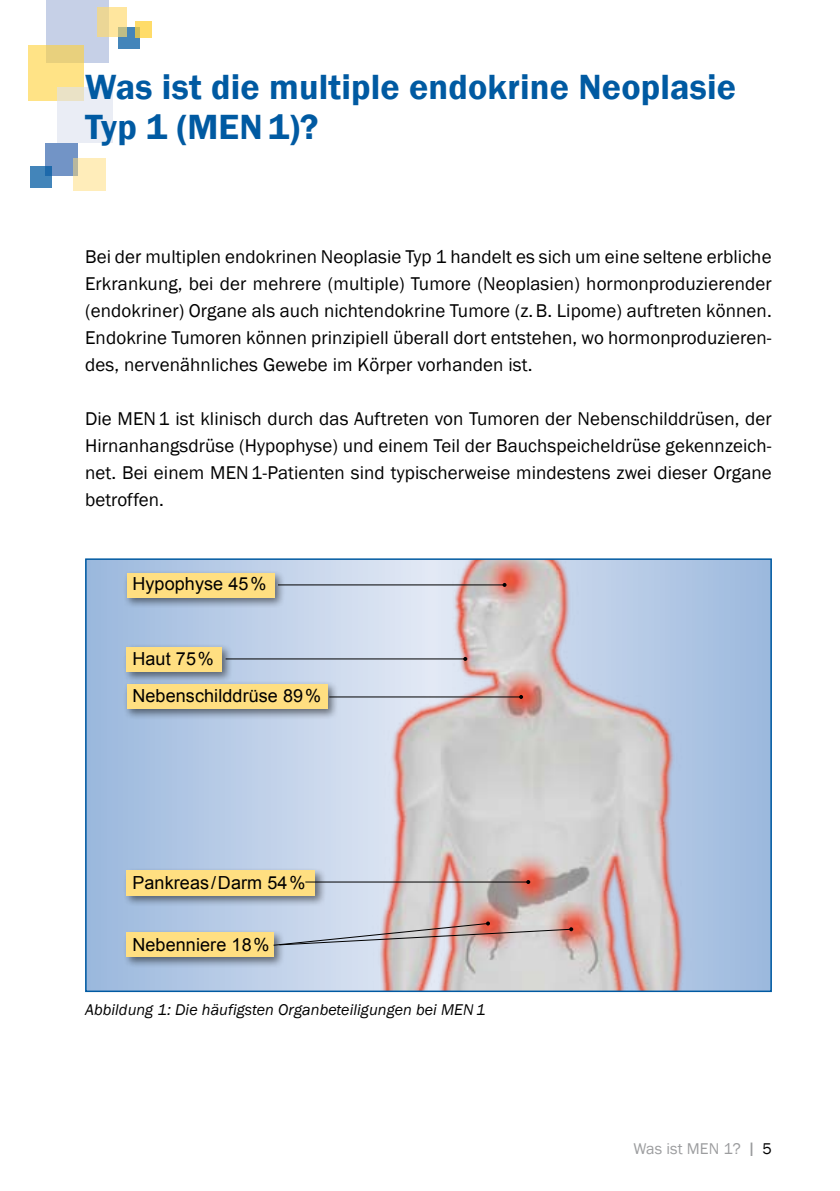
<style>
.page{position:relative;width:840px;height:1191px;background:#fff}
.page>*{position:absolute;margin:0;border:0;box-sizing:border-box;transform-origin:0 0}
.t1{font:600 36px/40px "Franklin Gothic";letter-spacing:.005em;color:#005aa2}
.t2{font:19px/27px "Franklin Gothic";letter-spacing:.005em;color:#000;text-align:justify}
.t3{font:18px/37.4px "Arial";letter-spacing:.005em;color:#000}
.t4{font:italic 16px "Franklin Gothic";letter-spacing:.005em;color:#000}
.t5{font:16px "Franklin Gothic";letter-spacing:.005em;color:#9c9d9f}
.s1{font-size:20px}
.s2{color:#000}
</style>
<div class="page">
<div style="left:45px;top:143px;width:33px;height:33px;background:#7294c6"></div>
<div style="left:47px;top:0;width:62px;height:62px;background:#c6d0e7"></div>
<div style="left:28px;top:45px;width:56px;height:56px;background:linear-gradient(to bottom,#f0d680,#ffe788)"></div>
<svg style="left:57px;top:87px;width:56px;height:56px;background:#eaebef"></svg>
<div style="left:118px;top:27px;width:22px;height:21px;background:#4385ba"></div>
<svg style="left:31px;top:166px;width:21px;height:22px"></svg>
<svg style="left:97px;top:8px;width:29px;height:29px"></svg>
<svg style="left:73px;top:158px;width:32px;height:33px"></svg>
<svg style="left:135px;top:21px;width:17px;height:17px"></svg>
<img style="left:88px;top:561px;width:680px;height:428px">
<div style="left:85px;top:558px;width:686px;height:434px;border:2px solid #005aa2"></div>
<div style="left:123px;top:569px;width:205px;height:49px;background:#000;opacity:.5"></div>
<div style="left:127px;top:573px;width:147px;height:24px;background:#ffdf81"></div>
<div style="left:123px;top:928px;width:207px;height:48px;background:#000;opacity:.5"></div>
<div style="left:127px;top:932px;width:147px;height:25px;background:#ffdf81"></div>
<div style="left:123px;top:643px;width:153px;height:47px;background:#000;opacity:.5"></div>
<div style="left:127px;top:647px;width:95px;height:24px;background:#ffdf81"></div>
<div style="left:123px;top:680px;width:259px;height:48px;background:#000;opacity:.5"></div>
<div style="left:127px;top:684px;width:200px;height:24px;background:#ffdf81"></div>
<div style="left:123px;top:866px;width:242px;height:49px;background:#000;opacity:.5"></div>
<div style="left:127px;top:870px;width:188px;height:25px;background:#ffdf81"></div>
<hr style="left:278px;top:584px;width:226px;height:1px;background:#000">
<svg style="left:502px;top:583px;width:4px;height:4px"></svg>
<hr style="left:329px;top:696px;width:192px;height:1px;background:#000">
<svg style="left:519px;top:695px;width:4px;height:4px"></svg>
<hr style="left:305px;top:881px;width:223px;height:1px;background:#000">
<svg style="left:526px;top:880px;width:4px;height:4px"></svg>
<hr style="left:225px;top:658px;width:240px;height:1px;background:#000">
<svg style="left:463px;top:657px;width:4px;height:4px"></svg>
<img style="left:272px;top:921px;width:301px;height:25px">
<h1 class="t1" style="left:85px;top:67px;width:652px">Was ist die multiple endokrine Neoplasie<br>Typ 1 (MEN1)?</h1>
<p class="t2" style="left:85px;top:243px;width:687px">Bei der multiplen endokrinen Neoplasie Typ 1 handelt es sich um eine seltene erbliche Erkrankung, bei der mehrere (multiple) Tumore (Neoplasien) hormonproduzierender (endokriner) Organe als auch nichtendokrine Tumore (z.B. Lipome) auftreten können.<br>Endokrine Tumoren können prinzipiell überall dort entstehen, wo hormonproduzieren&shy;des, nervenähnliches Gewebe im Körper vorhanden ist.</p>
<p class="t2" style="left:85px;top:405px;width:687px">Die MEN1 ist klinisch durch das Auftreten von Tumoren der Nebenschilddrüsen, der Hirnanhangsdrüse (Hypophyse) und einem Teil der Bauchspeicheldrüse gekennzeich&shy;net. Bei einem MEN1-Patienten sind typischerweise mindestens zwei dieser Organe betroffen.</p>
<p class="t3" style="left:132px;top:565px;width:135px">Hypophyse 45%</p>
<p class="t3" style="left:132px;top:640px;width:190px">Haut 75%<br>Nebenschilddrüse 89%</p>
<p class="t3" style="left:132px;top:863px;width:174px">Pankreas/Darm 54%</p>
<p class="t3" style="left:132px;top:925px;width:139px">Nebenniere 18%</p>
<p class="t4" style="left:85px;top:1000px;width:401px">Abbildung 1: Die häufigsten Organbeteiligungen bei MEN1</p>
<p class="t5" style="left:633px;top:1138px;width:140px">Was ist MEN 1? <span class="s1">I</span> <span class="s2">5</span></p>
</div>
